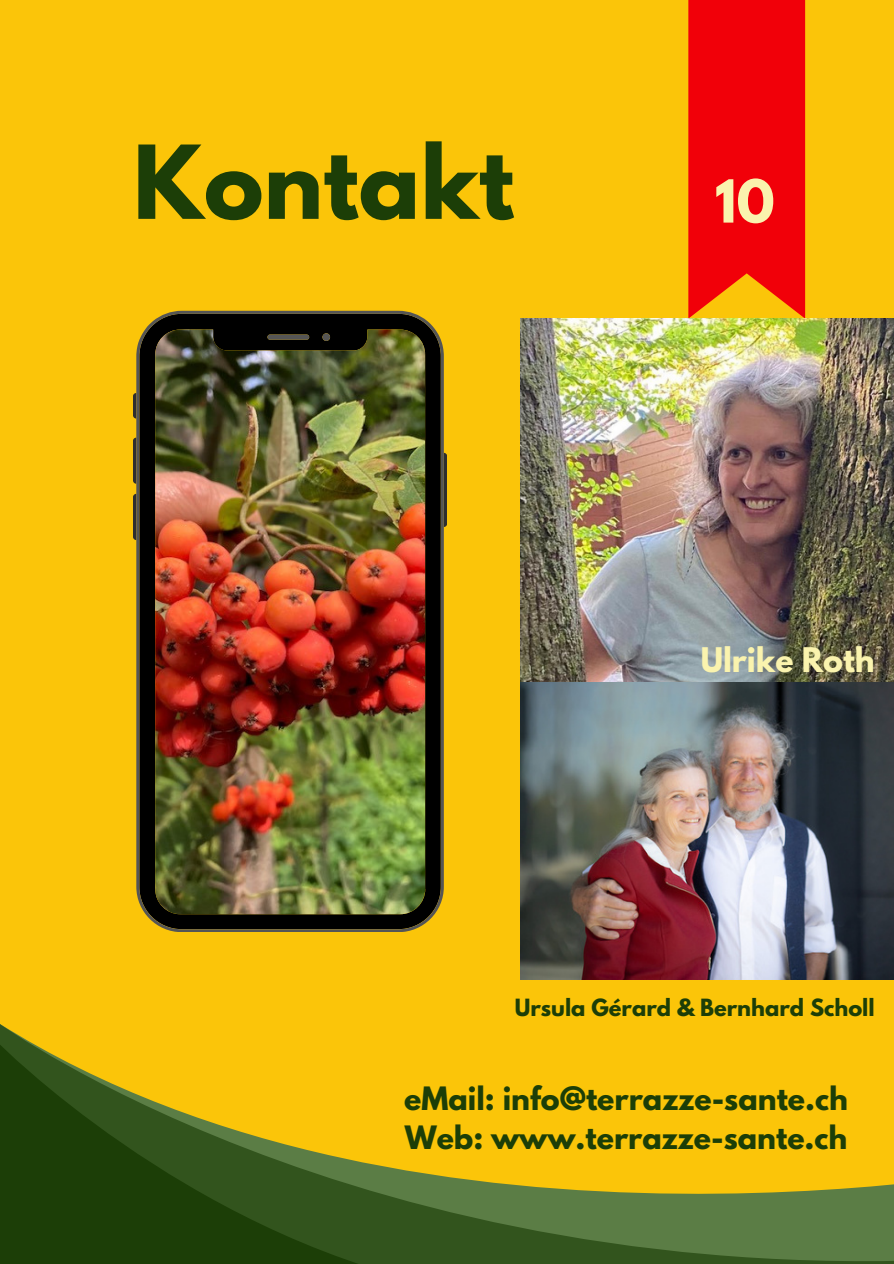
<style>
.page{position:relative;width:894px;height:1264px;background:#fff}
.page>*{position:absolute;margin:0;border:0;box-sizing:border-box;transform-origin:0 0}
.t1{font:700 90.15px "League Spartan";color:#1c3e07}
.t2{font:700 52.5px "League Spartan";color:#faf3ae}
.t3{font:700 30px "League Spartan";color:#faf3ae}
.t4{font:700 28.5px "League Spartan";color:#1c3e07}
.t5{font:700 21px "League Spartan";color:#1c3e07}
</style>
<div class="page">
<div style="left:0;top:0;width:893px;height:1263px;background:#fbc509"></div>
<svg style="left:133px;top:393px;width:3px;height:25px"></svg>
<svg style="left:133px;top:437px;width:3px;height:47px"></svg>
<svg style="left:133px;top:494px;width:3px;height:46px"></svg>
<svg style="left:443px;top:453px;width:3px;height:74px"></svg>
<img style="left:136px;top:311px;width:307px;height:621px">
<svg style="left:688px;top:0;width:116px;height:318px;background:#f10e09"></svg>
<img style="left:520px;top:318px;width:373px;height:365px">
<img style="left:520px;top:683px;width:373px;height:296px">
<svg style="left:0;top:1024px;width:893px;height:239px"></svg>
<svg style="left:0;top:1042px;width:437px;height:221px"></svg>
<p class="t1" style="left:133px;top:138px;width:382px">Kontakt</p>
<p class="t2" style="left:714px;top:175px;width:61px">10</p>
<p class="t3" style="left:700px;top:645px;width:175px">Ulrike Roth</p>
<p class="t5" style="left:514px;top:996px;width:361px">Ursula Gérard &amp; Bernhard Scholl</p>
<p class="t4" style="left:404px;top:1084px;width:445px">eMail: info@terrazze-sante.ch</p>
<p class="t4" style="left:404px;top:1123px;width:444px">Web: www.terrazze-sante.ch</p>
</div>
